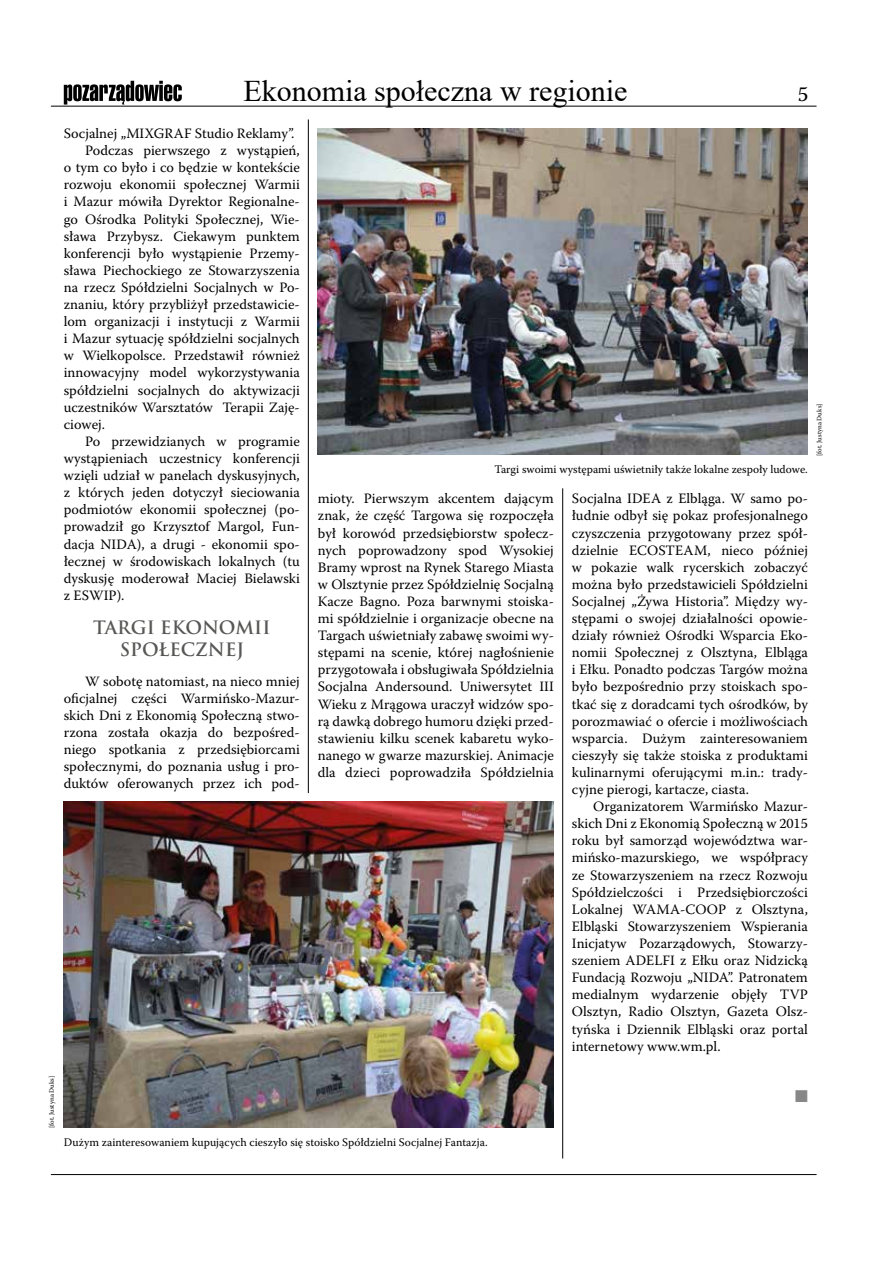
<style>
.page{position:relative;width:893px;height:1263px;background:#fff}
.page>*{position:absolute;margin:0;border:0;box-sizing:border-box;transform-origin:0 0}
.t1{font:30px "Times New Roman";color:#000}
.t2{font:21px "Warnock Pro";color:#000}
.t3{font:700 18px/21.6px "Trajan Pro";color:#575756;text-align:center}
.t4{font:14.25px/17.1px "Warnock Pro";color:#000;text-align:justify}
.t5{font:12.75px "Zapf Dingbats IT Cby BT";color:#878787}
.t6{font:11.55px "Warnock Pro";color:#000}
.t7{font:6.75px "Warnock Pro";color:#000}
</style>
<div class="page">
<hr style="left:51px;top:106px;width:765px;height:1px;background:#000">
<hr style="left:51px;top:1174px;width:765px;height:1px;background:#000">
<svg style="left:64px;top:81px;width:118px;height:24px"></svg>
<hr style="left:308px;top:119px;width:1px;height:674px;background:#000">
<hr style="left:562px;top:488px;width:1px;height:670px;background:#000">
<img style="left:318px;top:128px;width:490px;height:327px">
<img style="left:64px;top:801px;width:490px;height:327px">
<p class="t7" style="left:48px;top:1128px;width:54px;rotate:-90deg">[fot. Justyna Duks]</p>
<h1 class="t1" style="left:243px;top:69px;width:386px">Ekonomia społeczna w regionie</h1>
<h2 class="t2" style="left:798px;top:81px;width:12px">5</h2>
<p class="t4" style="left:64px;top:125px;width:232px">Socjalnej „MIXGRAF Studio Reklamy”.</p>
<p class="t4" style="left:85px;top:142px;width:216px">Podczas pierwszego z wystąpień,</p>
<p class="t4" style="left:64px;top:159px;width:238px">o tym co było i co będzie w kontekście</p>
<p class="t4" style="left:64px;top:176px;width:238px">rozwoju ekonomii społecznej Warmii</p>
<p class="t4" style="left:64px;top:193px;width:238px">i Mazur mówiła Dyrektor Regionalne-</p>
<p class="t4" style="left:64px;top:210px;width:238px">go Ośrodka Polityki Społecznej, Wie-</p>
<p class="t4" style="left:64px;top:227px;width:238px">sława Przybysz. Ciekawym punktem</p>
<p class="t4" style="left:64px;top:244px;width:238px">konferencji było wystąpienie Przemy-</p>
<p class="t4" style="left:64px;top:261px;width:238px">sława Piechockiego ze Stowarzyszenia</p>
<p class="t4" style="left:64px;top:278px;width:238px">na rzecz Spółdzielni Socjalnych w Po-</p>
<p class="t4" style="left:64px;top:296px;width:238px">znaniu, który przybliżył przedstawicie-</p>
<p class="t4" style="left:64px;top:313px;width:238px">lom organizacji i instytucji z Warmii</p>
<p class="t4" style="left:64px;top:330px;width:238px">i Mazur sytuację spółdzielni socjalnych</p>
<p class="t4" style="left:64px;top:347px;width:238px">w Wielkopolsce. Przedstawił również</p>
<p class="t4" style="left:64px;top:364px;width:238px">innowacyjny model wykorzystywania</p>
<p class="t4" style="left:64px;top:381px;width:238px">spółdzielni socjalnych do aktywizacji</p>
<p class="t4" style="left:64px;top:398px;width:238px">uczestników Warsztatów Terapii Zaję-</p>
<p class="t4" style="left:64px;top:415px;width:43px">ciowej.</p>
<p class="t4" style="left:85px;top:432px;width:216px">Po przewidzianych w programie</p>
<p class="t4" style="left:64px;top:449px;width:238px">wystąpieniach uczestnicy konferencji</p>
<p class="t4" style="left:64px;top:467px;width:238px">wzięli udział w panelach dyskusyjnych,</p>
<p class="t4" style="left:64px;top:484px;width:238px">z których jeden dotyczył sieciowania</p>
<p class="t4" style="left:64px;top:501px;width:238px">podmiotów ekonomii społecznej (po-</p>
<p class="t4" style="left:64px;top:518px;width:238px">prowadził go Krzysztof Margol, Fun-</p>
<p class="t4" style="left:64px;top:535px;width:238px">dacja NIDA), a drugi - ekonomii spo-</p>
<p class="t4" style="left:64px;top:552px;width:238px">łecznej w środowiskach lokalnych (tu</p>
<p class="t4" style="left:64px;top:569px;width:238px">dyskusję moderował Maciej Bielawski</p>
<p class="t4" style="left:64px;top:586px;width:62px">z ESWIP).</p>
<p class="t3" style="left:93px;top:617px;width:179px">TARGI EKONOMII<br>SPOŁECZNEJ</p>
<p class="t4" style="left:64px;top:672px;width:238px;text-indent:21px">W sobotę natomiast, na nieco mniej oficjalnej części Warmińsko-Mazur&shy;skich Dni z Ekonomią Społeczną stwo&shy;rzona została okazja do bezpośred&shy;niego spotkania z przedsiębiorcami społecznymi, do poznania usług i pro&shy;duktów oferowanych przez ich pod-</p>
<p class="t6" style="left:494px;top:462px;width:315px">Targi swoimi występami uświetniły także lokalne zespoły ludowe.</p>
<p class="t4" style="left:318px;top:490px;width:238px">mioty. Pierwszym akcentem dającym znak, że część Targowa się rozpoczęła był korowód przedsiębiorstw społecz&shy;nych poprowadzony spod Wysokiej Bramy wprost na Rynek Starego Miasta w Olsztynie przez Spółdzielnię Socjalną Kacze Bagno. Poza barwnymi stoiska&shy;mi spółdzielnie i organizacje obecne na Targach uświetniały zabawę swoimi wy&shy;stępami na scenie, której nagłośnienie przygotowała i obsługiwała Spółdzielnia Socjalna Andersound. Uniwersytet III Wieku z Mrągowa uraczył widzów spo&shy;rą dawką dobrego humoru dzięki przed&shy;stawieniu kilku scenek kabaretu wyko&shy;nanego w gwarze mazurskiej. Animacje dla dzieci poprowadziła Spółdzielnia</p>
<p class="t4" style="left:572px;top:490px;width:238px">Socjalna IDEA z Elbląga. W samo po&shy;łudnie odbył się pokaz profesjonalnego czyszczenia przygotowany przez spół&shy;dzielnie ECOSTEAM, nieco później w pokazie walk rycerskich zobaczyć można było przedstawicieli Spółdzielni Socjalnej „Żywa Historia”. Między wy&shy;stępami o swojej działalności opowie&shy;działy również Ośrodki Wsparcia Eko&shy;nomii Społecznej z Olsztyna, Elbląga i Ełku. Ponadto podczas Targów można było bezpośrednio przy stoiskach spo&shy;tkać się z doradcami tych ośrodków, by porozmawiać o ofercie i możliwościach wsparcia. Dużym zainteresowaniem cieszyły się także stoiska z produktami kulinarnymi oferującymi m.in.: trady&shy;cyjne pierogi, kartacze, ciasta.</p>
<p class="t4" style="left:572px;top:798px;width:238px;text-indent:21px">Organizatorem Warmińsko Mazur&shy;skich Dni z Ekonomią Społeczną w 2015 roku był samorząd województwa war&shy;mińsko-mazurskiego, we współpracy ze Stowarzyszeniem na rzecz Rozwoju Spółdzielczości i Przedsiębiorczości Lokalnej WAMA-COOP z Olsztyna, Elbląski Stowarzyszeniem Wspierania Inicjatyw Pozarządowych, Stowarzy&shy;szeniem ADELFI z Ełku oraz Nidzicką Fundacją Rozwoju „NIDA”. Patronatem medialnym wydarzenie objęły TVP Olsztyn, Radio Olsztyn, Gazeta Olsz&shy;tyńska i Dziennik Elbląski oraz portal internetowy www.wm.pl.</p>
<p class="t5" style="left:795px;top:1090px;width:14px">■</p>
<p class="t6" style="left:64px;top:1135px;width:426px">Dużym zainteresowaniem kupujących cieszyło się stoisko Spółdzielni Socjalnej Fantazja.</p>
<p class="t7" style="left:815px;top:456px;width:54px;rotate:-90deg">[fot. Justyna Duks]</p>
</div>
